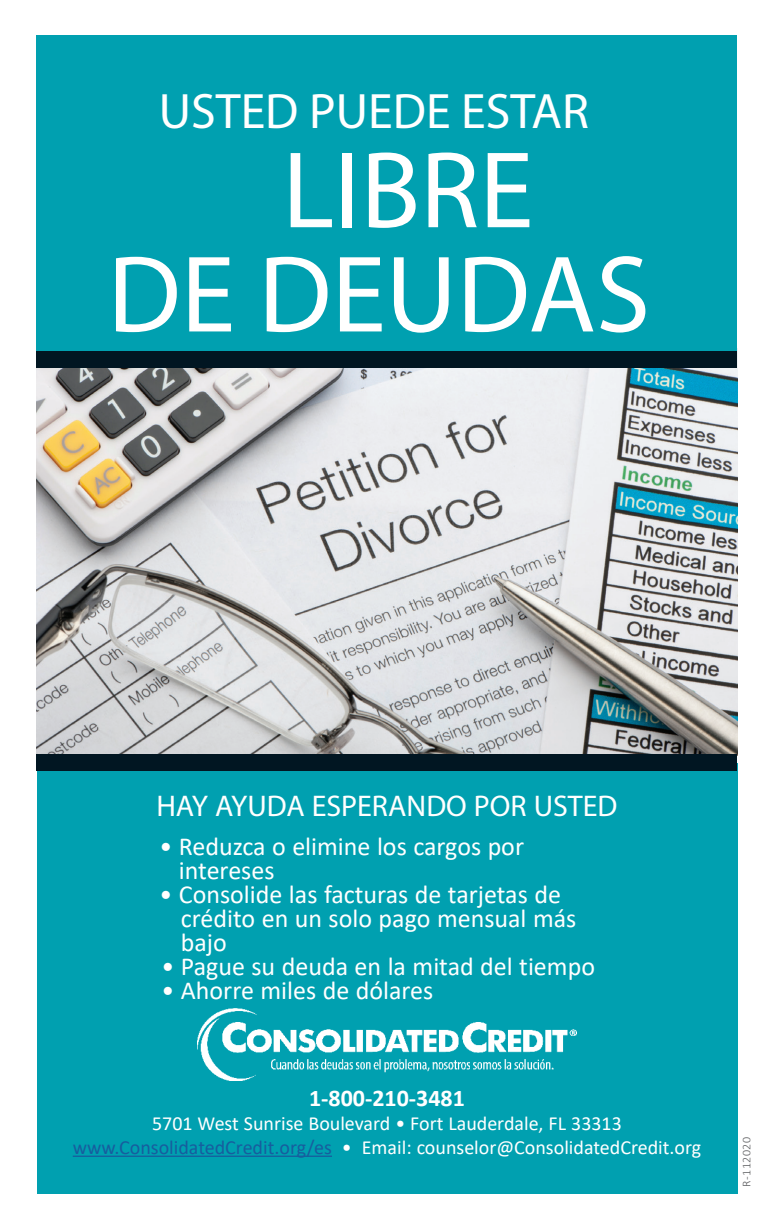
<style>
.page{position:relative;width:774px;height:1224px;background:#fff}
.page>*{position:absolute;margin:0;border:0;box-sizing:border-box;transform-origin:0 0}
.t1{font:110px "Myriad Pro";color:#fff}
.t2{font:50px "Myriad Pro";color:#fff}
.t3{font:30px "Myriad Pro";color:#fff}
.t4{font:26px/24px "Calibri";color:#fff}
.t5{font:700 24px "Calibri";color:#fff}
.t6{font:20px "Calibri";color:#fff}
.t7{font:300 12px "Calibri";letter-spacing:.04em;color:#57585a}
.s1{color:#175d9e}
</style>
<div class="page">
<img style="left:36px;top:367px;width:701px;height:387px">
<div style="left:36px;top:36px;width:701px;height:315px;background:#00a0b0"></div>
<div style="left:37px;top:763px;width:701px;height:431px;background:#00a0b0"></div>
<img style="left:198px;top:1009px;width:378px;height:72px">
<div style="left:36px;top:351px;width:701px;height:16px;background:#011622"></div>
<div style="left:36px;top:754px;width:701px;height:17px;background:#011622"></div>
<hr style="left:73px;top:1156px;width:259px;height:1px;background:#175d9e">
<p class="t2" style="left:159px;top:80px;width:432px">USTED PUEDE ESTAR</p>
<p class="t1" style="left:282px;top:122px;width:253px">LIBRE</p>
<p class="t1" style="left:108px;top:227px;width:544px">DE DEUDAS</p>
<p class="t3" style="left:156px;top:788px;width:463px">HAY AYUDA ESPERANDO POR USTED</p>
<p class="t4" style="left:179px;top:834px;width:347px;text-indent:-19px">• Reduzca o elimine los cargos por intereses</p>
<p class="t4" style="left:181px;top:882px;width:397px;text-indent:-21px">• Consolide las facturas de tarjetas de crédito en un solo pago mensual más bajo</p>
<p class="t4" style="left:161px;top:954px;width:435px">• Pague su deuda en la mitad del tiempo</p>
<p class="t4" style="left:161px;top:978px;width:273px">• Ahorre miles de dólares</p>
<p class="t5" style="left:309px;top:1081px;width:157px">1-800-210-3481</p>
<p class="t6" style="left:152px;top:1109px;width:471px">5701 West Sunrise Boulevard • Fort Lauderdale, FL 33313</p>
<p class="t6" style="left:73px;top:1133px;width:630px"><span class="s1">www.ConsolidatedCredit.org/es</span> • Email: counselor@ConsolidatedCredit.org</p>
<p class="t7" style="left:739px;top:1187px;width:51px;rotate:-90deg">R-112020</p>
</div>
